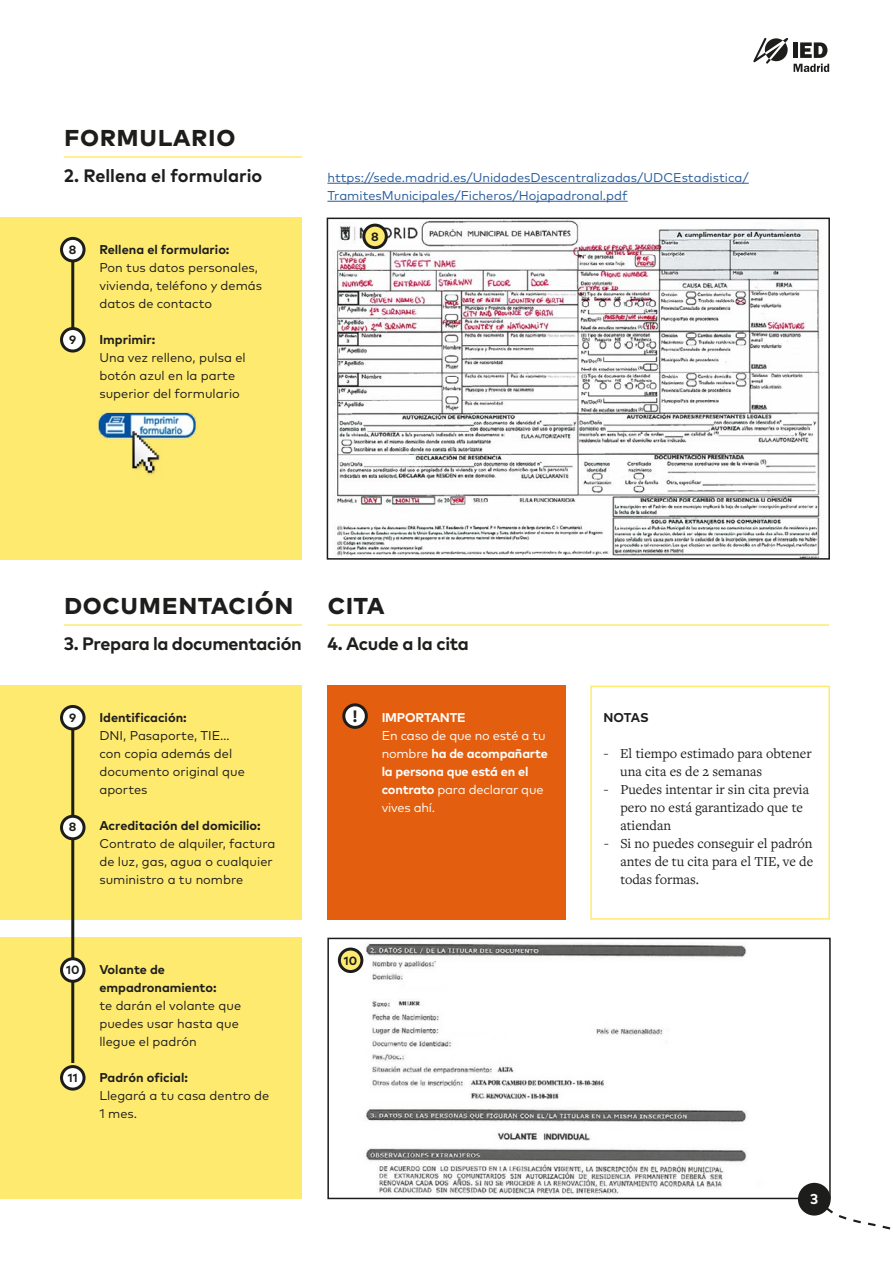
<style>
.page{position:relative;width:893px;height:1263px;background:#fff}
.page>*{position:absolute;margin:0;border:0;box-sizing:border-box;transform-origin:0 0}
.t1{font:700 30px "Mark OT";color:#1d1d1b}
.t2{font:700 18px "Mark OT";letter-spacing:-.015em;color:#1d1d1b}
.t3{font:700 16.5px "Mark OT";color:#1d1d1b}
.t4{font:14.25px/18px "Freight Text Pro";color:#1d1d1b}
.t5{font:700 14.25px "Mark OT";color:#fff}
.t6{font:12.75px/18px "Mark OT";color:#1d1d1b}
.t7{font:700 12.75px/18px "Mark OT";color:#1d1d1b}
.t8{font:12.75px/18px "Mark OT";color:#275b9b}
.t9{font:12.75px/18px "Mark OT";letter-spacing:-.015em;color:#fff}
.t10{font:700 12.75px "Mark OT";letter-spacing:-.015em;color:#fff}
.t11{font:700 12px "Mark OT";color:#1d1d1b}
.s1{font-weight:700}
.s2{font-family:"Mark OT";font-weight:300}
</style>
<div class="page">
<div style="left:0;top:217px;width:302px;height:343px;background:#ffea70"></div>
<div style="left:0;top:685px;width:302px;height:235px;background:#ffea70"></div>
<div style="left:327px;top:686px;width:239px;height:234px;background:#e35f0f"></div>
<div style="left:590px;top:686px;width:240px;height:234px;border:2px solid #ffea70"></div>
<div style="left:0;top:938px;width:302px;height:261px;background:#ffea70"></div>
<img style="left:334px;top:221px;width:487px;height:336px">
<div style="left:327px;top:218px;width:503px;height:342px;border:2px solid #1d1d1b"></div>
<img style="left:337px;top:943px;width:487px;height:253px">
<div style="left:327px;top:938px;width:504px;height:261px;border:2px solid #1d1d1b"></div>
<div style="left:339px;top:949px;width:23px;height:22px;background:#ffea70;border-radius:50%"></div>
<div style="left:338px;top:947px;width:25px;height:26px;border:3px solid #1d1d1b;border-radius:50%"></div>
<svg style="left:753px;top:38px;width:35px;height:26px"></svg>
<div style="left:793px;top:42px;width:5px;height:16px;background:#1d1d1b"></div>
<svg style="left:800px;top:42px;width:27px;height:16px"></svg>
<svg style="left:794px;top:64px;width:35px;height:8px"></svg>
<hr style="left:64px;top:156px;width:238px;height:2px;background:#ffea70">
<hr style="left:64px;top:624px;width:238px;height:2px;background:#ffea70">
<hr style="left:327px;top:624px;width:502px;height:2px;background:#ffea70">
<img style="left:98px;top:412px;width:98px;height:27px">
<hr style="left:327px;top:183px;width:422px;height:1px;background:#275b9b">
<hr style="left:327px;top:201px;width:301px;height:1px;background:#275b9b">
<div style="left:798px;top:1183px;width:33px;height:32px;background:#1d1d1b;border-radius:50%"></div>
<svg style="left:823px;top:1204px;width:68px;height:26px"></svg>
<hr style="left:71px;top:248px;width:3px;height:96px;background:#1d1d1b">
<hr style="left:71px;top:716px;width:3px;height:251px;background:#1d1d1b">
<div style="left:62px;top:238px;width:22px;height:23px;background:#fff;border-radius:50%"></div>
<div style="left:60px;top:237px;width:26px;height:25px;border:3px solid #1d1d1b;border-radius:50%"></div>
<div style="left:62px;top:706px;width:22px;height:23px;background:#fff;border-radius:50%"></div>
<div style="left:60px;top:705px;width:26px;height:25px;border:3px solid #1d1d1b;border-radius:50%"></div>
<div style="left:62px;top:328px;width:22px;height:23px;background:#fff;border-radius:50%"></div>
<div style="left:60px;top:327px;width:26px;height:25px;border:3px solid #1d1d1b;border-radius:50%"></div>
<div style="left:62px;top:816px;width:22px;height:23px;background:#fff;border-radius:50%"></div>
<div style="left:60px;top:815px;width:26px;height:25px;border:3px solid #1d1d1b;border-radius:50%"></div>
<div style="left:344px;top:705px;width:22px;height:22px;background:#fff;border-radius:50%"></div>
<div style="left:342px;top:703px;width:26px;height:26px;border:3px solid #1d1d1b;border-radius:50%"></div>
<div style="left:364px;top:225px;width:22px;height:23px;background:#ffea70;border-radius:50%"></div>
<div style="left:362px;top:224px;width:26px;height:25px;border:3px solid #1d1d1b;border-radius:50%"></div>
<img style="left:123px;top:425px;width:40px;height:50px">
<hr style="left:71px;top:969px;width:3px;height:94px;background:#1d1d1b">
<div style="left:62px;top:959px;width:22px;height:22px;background:#fff;border-radius:50%"></div>
<div style="left:60px;top:957px;width:26px;height:26px;border:3px solid #1d1d1b;border-radius:50%"></div>
<div style="left:62px;top:1066px;width:22px;height:23px;background:#fff;border-radius:50%"></div>
<div style="left:60px;top:1065px;width:26px;height:25px;border:3px solid #1d1d1b;border-radius:50%"></div>
<h1 class="t1" style="left:64px;top:116px;width:173px">formulario</h1>
<h2 class="t2" style="left:64px;top:164px;width:200px">2. Rellena el formulario</h2>
<p class="t11" style="left:69px;top:241px;width:9px">8</p>
<p class="t11" style="left:69px;top:332px;width:9px">9</p>
<p class="t7" style="left:99px;top:240px;width:132px">Rellena el formulario:</p>
<p class="t6" style="left:99px;top:258px;width:164px">Pon tus datos personales, vivienda, teléfono y demás datos de contacto</p>
<p class="t7" style="left:99px;top:330px;width:58px">Imprimir:</p>
<p class="t6" style="left:99px;top:348px;width:148px">Una vez relleno, pulsa el botón azul en la parte superior del formulario</p>
<p class="t8" style="left:327px;top:168px;width:423px">https://sede.madrid.es/UnidadesDescentralizadas/UDCEstadistica/<br>TramitesMunicipales/Ficheros/Hojapadronal.pdf</p>
<p class="t11" style="left:371px;top:229px;width:9px">8</p>
<h1 class="t1" style="left:64px;top:584px;width:232px">documentación</h1>
<h2 class="t2" style="left:64px;top:632px;width:240px">3. Prepara la documentación</h2>
<p class="t11" style="left:69px;top:710px;width:9px">9</p>
<p class="t11" style="left:69px;top:819px;width:9px">8</p>
<p class="t7" style="left:99px;top:708px;width:89px">Identificación:</p>
<p class="t6" style="left:99px;top:726px;width:147px">DNI, Pasaporte, TIE… con copia además del documento original que aportes</p>
<p class="t7" style="left:99px;top:816px;width:163px">Acreditación del domicilio:</p>
<p class="t6" style="left:99px;top:834px;width:177px">Contrato de alquiler, factura de luz, gas, agua o cualquier suministro a tu nombre</p>
<h1 class="t1" style="left:327px;top:584px;width:59px">cita</h1>
<h2 class="t2" style="left:327px;top:632px;width:143px">4. Acude a la cita</h2>
<p class="t3" style="left:353px;top:705px;width:6px">!</p>
<p class="t10" style="left:382px;top:709px;width:86px">IMPORTANTE</p>
<p class="t9" style="left:382px;top:726px;width:168px">En caso de que no esté a tu nombre <span class="s1">ha de acompañarte la persona que está en el contrato</span> para declarar que vives ahí.</p>
<p class="t11" style="left:66px;top:962px;width:15px">10</p>
<p class="t11" style="left:68px;top:1070px;width:11px">11</p>
<p class="t7" style="left:99px;top:960px;width:119px">Volante de empadronamiento:</p>
<p class="t6" style="left:99px;top:996px;width:143px">te darán el volante que puedes usar hasta que llegue el padrón</p>
<p class="t7" style="left:99px;top:1068px;width:90px">Padrón oficial:</p>
<p class="t6" style="left:99px;top:1086px;width:171px">Llegará a tu casa dentro de<br>1 mes.</p>
<p class="t11" style="left:344px;top:952px;width:15px">10</p>
<p class="t7" style="left:603px;top:708px;width:47px">NOTAS</p>
<p class="t4" style="left:620px;top:743px;width:193px;text-indent:-17px"><span class="s2">-</span> El tiempo estimado para obtener una cita es de 2 semanas</p>
<p class="t4" style="left:620px;top:779px;width:190px;text-indent:-17px"><span class="s2">-</span> Puedes intentar ir sin cita previa pero no está garantizado que te atiendan</p>
<p class="t4" style="left:620px;top:833px;width:194px;text-align:justify;text-indent:-17px"><span class="s2">-</span> Si no puedes conseguir el padrón antes de tu cita para el TIE, ve de todas formas.</p>
<p class="t5" style="left:810px;top:1189px;width:10px">3</p>
</div>
